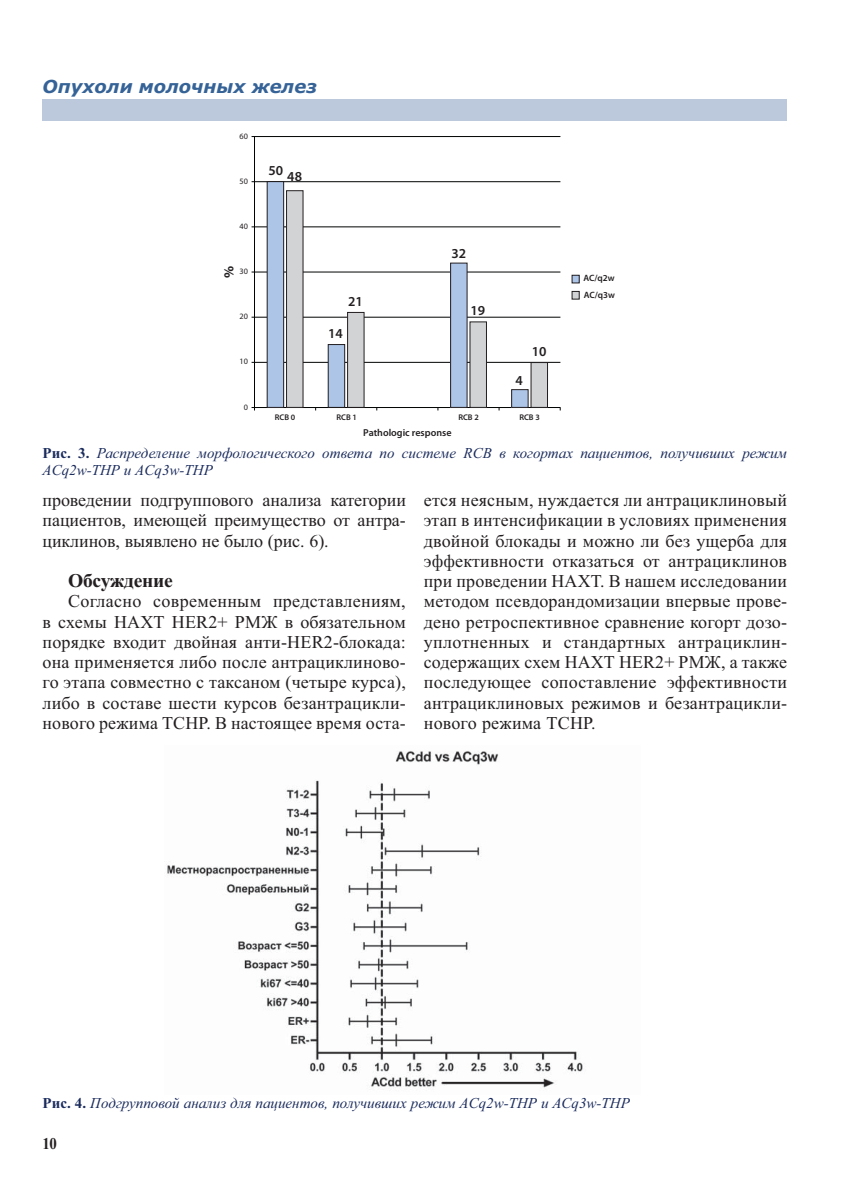
<style>
.page{position:relative;width:851px;height:1191px;background:#fff}
.page>*{position:absolute;margin:0;border:0;box-sizing:border-box;transform-origin:0 0}
.t1{font:700 19.5px "Times New Roman";letter-spacing:-.01em;color:#231f20}
.t2{font:18px/20.2px "Times New Roman";letter-spacing:.01em;color:#231f20;text-align:justify}
.t3{font:italic 700 18px "Verdana";color:#366397}
.t4{font:700 16.5px "Times New Roman";color:#231f20;scale:.9 1}
.t5{font:italic 15px/17.2px "Times New Roman";color:#1b2c5d}
.t6{font:600 13.65px "Myriad Pro";color:#231f20}
.t7{font:700 13.65px "Myriad Pro";color:#231f20}
.t8{font:600 10.05px "Myriad Pro";color:#231f20}
.t9{font:600 9.15px/16.5px "Myriad Pro";color:#231f20}
.t10{font:600 8.25px "Myriad Pro";color:#231f20}
.t11{font:8.25px "Myriad Pro";color:#231f20}
.s1{font-weight:700;font-style:normal}
</style>
<div class="page">
<div style="left:43px;top:99px;width:744px;height:21px;background:#bcc9dc"></div>
<hr style="left:251px;top:136px;width:309px;height:1px;background:#010202">
<hr style="left:251px;top:181px;width:309px;height:1px;background:#010202">
<hr style="left:251px;top:227px;width:309px;height:1px;background:#010202">
<hr style="left:251px;top:272px;width:309px;height:1px;background:#010202">
<hr style="left:251px;top:317px;width:309px;height:1px;background:#010202">
<hr style="left:251px;top:362px;width:309px;height:1px;background:#010202">
<hr style="left:251px;top:407px;width:309px;height:1px;background:#010202">
<hr style="left:254px;top:136px;width:1px;height:274px;background:#010202">
<div style="left:267px;top:182px;width:16px;height:225px;background:#adc5e7"></div>
<div style="left:267px;top:181px;width:17px;height:226px;border:1px solid #231f20"></div>
<div style="left:286px;top:191px;width:17px;height:216px;background:#d1d3d4"></div>
<div style="left:286px;top:190px;width:17px;height:217px;border:1px solid #231f20"></div>
<div style="left:328px;top:344px;width:16px;height:63px;background:#adc5e7"></div>
<div style="left:328px;top:344px;width:17px;height:63px;border:1px solid #231f20"></div>
<div style="left:347px;top:312px;width:17px;height:95px;background:#d1d3d4"></div>
<div style="left:347px;top:312px;width:17px;height:95px;border:1px solid #231f20"></div>
<div style="left:450px;top:263px;width:17px;height:144px;background:#adc5e7"></div>
<div style="left:450px;top:263px;width:17px;height:144px;border:1px solid #231f20"></div>
<div style="left:470px;top:322px;width:16px;height:85px;background:#d1d3d4"></div>
<div style="left:511px;top:389px;width:17px;height:18px;background:#adc5e7"></div>
<div style="left:511px;top:389px;width:17px;height:18px;border:1px solid #231f20"></div>
<div style="left:531px;top:362px;width:16px;height:45px;background:#d1d3d4"></div>
<div style="left:572px;top:275px;width:7px;height:8px;background:#adc5e7"></div>
<div style="left:571px;top:275px;width:8px;height:8px;border:1px solid #231f20"></div>
<div style="left:572px;top:291px;width:7px;height:8px;background:#d1d3d4"></div>
<div style="left:571px;top:291px;width:8px;height:8px;border:1px solid #231f20"></div>
<img style="left:167px;top:751px;width:416px;height:337px">
<p class="t3" style="left:43px;top:80px;width:276px">Опухоли молочных желез</p>
<p class="t11" style="left:239px;top:131px;width:10px">60</p>
<p class="t11" style="left:239px;top:176px;width:10px">50</p>
<p class="t11" style="left:239px;top:221px;width:10px">40</p>
<p class="t7" style="left:221px;top:277px;width:14px;rotate:-90deg">%</p>
<p class="t11" style="left:239px;top:266px;width:10px">30</p>
<p class="t11" style="left:239px;top:312px;width:10px">20</p>
<p class="t11" style="left:239px;top:357px;width:10px">10</p>
<p class="t11" style="left:243px;top:402px;width:6px">0</p>
<p class="t6" style="left:268px;top:165px;width:35px">50 48</p>
<p class="t6" style="left:348px;top:294px;width:16px">21</p>
<p class="t6" style="left:328px;top:325px;width:16px">14</p>
<p class="t10" style="left:275px;top:413px;width:22px">RCB 0</p>
<p class="t10" style="left:336px;top:413px;width:22px">RCB 1</p>
<p class="t6" style="left:451px;top:245px;width:16px">32</p>
<p class="t6" style="left:470px;top:303px;width:16px">19</p>
<p class="t6" style="left:515px;top:372px;width:9px">4</p>
<p class="t6" style="left:531px;top:344px;width:16px">10</p>
<p class="t10" style="left:458px;top:413px;width:22px">RCB 2</p>
<p class="t10" style="left:519px;top:413px;width:22px">RCB 3</p>
<p class="t8" style="left:363px;top:426px;width:90px">Pathologic response</p>
<p class="t9" style="left:583px;top:270px;width:33px">AC/q2w<br>AC/q3w</p>
<p class="t5" style="left:43px;top:445px;width:746px"><span class="s1">Рис. 3.</span> Распределение морфологического ответа по системе RCB в когортах пациентов, получивших режим<br>ACq2w-THP и ACq3w-THP</p>
<p class="t2" style="left:43px;top:491px;width:365px">проведении подгруппового анализа категории пациентов, имеющей преимущество от антра&shy;циклинов, выявлено не было (рис. 6).</p>
<p class="t1" style="left:68px;top:574px;width:106px">Обсуждение</p>
<p class="t2" style="left:43px;top:593px;width:365px;text-indent:26px">Согласно современным представлениям, в схемы НАХТ HER2+ РМЖ в обязательном порядке входит двойная анти-HER2-блокада: она применяется либо после антрациклиново&shy;го этапа совместно с таксаном (четыре курса), либо в составе шести курсов безантрацикли&shy;нового режима ТСНР. В настоящее время оста-</p>
<p class="t2" style="left:424px;top:491px;width:365px">ется неясным, нуждается ли антрациклиновый этап в интенсификации в условиях применения двойной блокады и можно ли без ущерба для эффективности отказаться от антрациклинов при проведении НАХТ. В нашем исследовании методом псевдорандомизации впервые прове&shy;дено ретроспективное сравнение когорт дозо&shy;уплотненных и стандартных антрациклин&shy;содержащих схем НАХТ HER2+ РМЖ, а также последующее сопоставление эффективности антрациклиновых режимов и безантрацикли&shy;нового режима ТСНР.</p>
<p class="t5" style="left:43px;top:1095px;width:588px"><span class="s1">Рис. 4.</span> Подгрупповой анализ для пациентов, получивших режим ACq2w-THP и ACq3w-THP</p>
<p class="t4" style="left:43px;top:1137px;width:18px">10</p>
</div>
